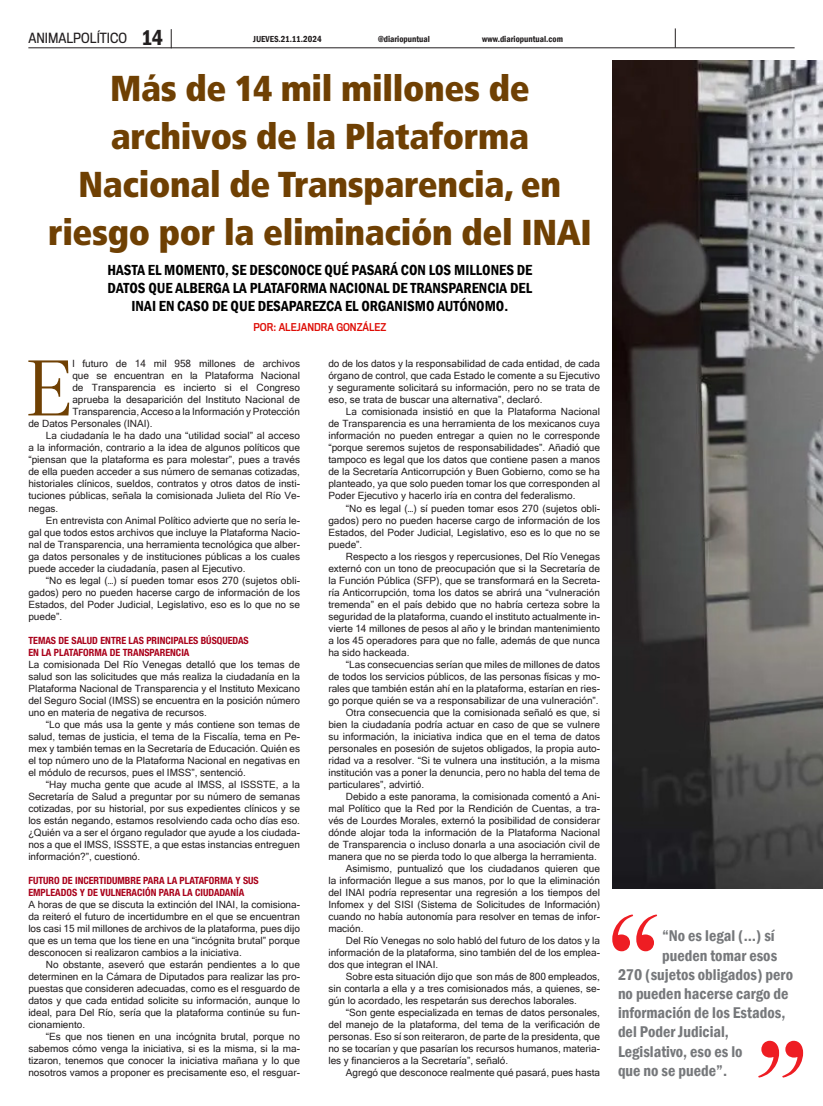
<style>
.page{position:relative;width:823px;height:1106px;background:#fff}
.page>*{position:absolute;margin:0;border:0;box-sizing:border-box;transform-origin:0 0}
.t1{font:78.6px "Acta Deck";color:#6f4003}
.t2{font:900 condensed 36px/48px "Frutiger";letter-spacing:-.01em;color:#6f4003;text-align:center}
.t3{font:600 condensed 22px "Franklin Gothic";color:#231f20}
.t4{font:600 condensed 16px "Franklin Gothic";color:#76787b}
.t5{font:600 condensed 15px/18px "Franklin Gothic";color:#000;text-align:center}
.t6{font:13px "Titling Gothic FB Narrow";color:#231f20}
.t7{font:10px/12px "Microsoft Sans Serif";color:#231f20;text-align:justify}
.t8{font:700 condensed 10px/12px "Helvetica Neue LT Std";color:#a9011a}
.t9{font:10px "Titling Gothic FB Narrow Standard";color:#de0d06}
.t10{font:600 condensed 9px "Franklin Gothic";color:#231f20}
</style>
<div class="page">
<hr style="left:28px;top:47px;width:766px;height:1px;background:#231f20">
<svg style="left:674px;top:28px;width:1px;height:20px"></svg>
<svg style="left:171px;top:29px;width:1px;height:19px"></svg>
<img style="left:612px;top:60px;width:210px;height:828px">
<svg style="left:612px;top:914px;width:44px;height:37px"></svg>
<svg style="left:758px;top:1040px;width:44px;height:37px"></svg>
<p class="t6" style="left:28px;top:30px;width:100px">ANIMALPOLÍTICO</p>
<p class="t3" style="left:141px;top:23px;width:24px">14</p>
<p class="t10" style="left:253px;top:33px;width:70px">JUEVES.21.11.2024</p>
<p class="t10" style="left:378px;top:33px;width:53px">@diariopuntual</p>
<p class="t10" style="left:482px;top:33px;width:82px">www.diariopuntual.com</p>
<p class="t2" style="left:48px;top:64px;width:545px">Más de 14 mil millones de archivos de la Plataforma<br>Nacional de Transparencia, en riesgo por la eliminación del INAI</p>
<p class="t5" style="left:107px;top:260px;width:426px">HASTA EL MOMENTO, SE DESCONOCE QUÉ PASARÁ CON LOS MILLONES DE<br>DATOS QUE ALBERGA LA PLATAFORMA NACIONAL DE TRANSPARENCIA DEL<br>INAI EN CASO DE QUE DESAPAREZCA EL ORGANISMO AUTÓNOMO.</p>
<p class="t9" style="left:253px;top:321px;width:134px">POR: ALEJANDRA GONZÁLEZ</p>
<p class="t1" style="left:25px;top:342px;width:49px">E</p>
<p class="t7" style="left:72px;top:358px;width:229px">l futuro de 14 mil 958 millones de archivos</p>
<p class="t7" style="left:328px;top:358px;width:273px">do de los datos y la responsabilidad de cada entidad, de cada órgano de control, que cada Estado le comente a su Ejecutivo y seguramente solicitará su información, pero no se trata de eso, se trata de buscar una alternativa”, declaró.</p>
<p class="t7" style="left:328px;top:406px;width:273px;text-indent:17px">La comisionada insistió en que la Plataforma Nacional de Transparencia es una herramienta de los mexicanos cuya información no pueden entregar a quien no le corresponde “porque seremos sujetos de responsabilidades”. Añadió que tampoco es legal que los datos que contiene pasen a manos de la Secretaría Anticorrupción y Buen Gobierno, como se ha planteado, ya que solo pueden tomar los que corresponden al Poder Ejecutivo y hacerlo iría en contra del federalismo.</p>
<p class="t7" style="left:328px;top:502px;width:273px;text-indent:17px">“No es legal (…) sí pueden tomar esos 270 (sujetos obli&shy;gados) pero no pueden hacerse cargo de información de los Estados, del Poder Judicial, Legislativo, eso es lo que no se puede”.</p>
<p class="t7" style="left:328px;top:550px;width:273px;text-indent:17px">Respecto a los riesgos y repercusiones, Del Río Venegas externó con un tono de preocupación que si la Secretaría de la Función Pública (SFP), que se transformará en la Secreta&shy;ría Anticorrupción, toma los datos se abrirá una “vulneración tremenda” en el país debido que no habría certeza sobre la seguridad de la plataforma, cuando el instituto actualmente in&shy;vierte 14 millones de pesos al año y le brindan mantenimiento a los 45 operadores para que no falle, además de que nunca ha sido hackeada.</p>
<p class="t7" style="left:328px;top:658px;width:273px;text-indent:17px">“Las consecuencias serían que miles de millones de datos de todos los servicios públicos, de las personas físicas y mo&shy;rales que también están ahí en la plataforma, estarían en ries&shy;go porque quién se va a responsabilizar de una vulneración”.</p>
<p class="t7" style="left:328px;top:706px;width:273px;text-indent:17px">Otra consecuencia que la comisionada señaló es que, si bien la ciudadanía podría actuar en caso de que se vulnere su información, la iniciativa indica que en el tema de datos personales en posesión de sujetos obligados, la propia auto&shy;ridad va a resolver. “Si te vulnera una institución, a la misma institución vas a poner la denuncia, pero no habla del tema de particulares”, advirtió.</p>
<p class="t7" style="left:328px;top:790px;width:273px;text-indent:17px">Debido a este panorama, la comisionada comentó a Ani&shy;mal Político que la Red por la Rendición de Cuentas, a tra&shy;vés de Lourdes Morales, externó la posibilidad de considerar dónde alojar toda la información de la Plataforma Nacional de Transparencia o incluso donarla a una asociación civil de manera que no se pierda todo lo que alberga la herramienta.</p>
<p class="t7" style="left:328px;top:862px;width:273px;text-indent:17px">Asimismo, puntualizó que los ciudadanos quieren que la información llegue a sus manos, por lo que la eliminación del INAI podría representar una regresión a los tiempos del Infomex y del SISI (Sistema de Solicitudes de Información) cuando no había autonomía para resolver en temas de infor&shy;mación.</p>
<p class="t7" style="left:328px;top:934px;width:273px;text-indent:17px">Del Río Venegas no solo habló del futuro de los datos y la información de la plataforma, sino también del de los emplea&shy;dos que integran el INAI.</p>
<p class="t7" style="left:328px;top:970px;width:273px;text-indent:17px">Sobre esta situación dijo que son más de 800 empleados, sin contarla a ella y a tres comisionados más, a quienes, se&shy;gún lo acordado, les respetarán sus derechos laborales.</p>
<p class="t7" style="left:328px;top:1006px;width:273px;text-indent:17px">“Son gente especializada en temas de datos personales, del manejo de la plataforma, del tema de la verificación de personas. Eso sí son reiteraron, de parte de la presidenta, que no se tocarían y que pasarían los recursos humanos, materia&shy;les y financieros a la Secretaría”, señaló.</p>
<p class="t7" style="left:345px;top:1066px;width:255px">Agregó que desconoce realmente qué pasará, pues hasta</p>
<p class="t7" style="left:72px;top:370px;width:229px">que se encuentran en la Plataforma Nacional</p>
<p class="t7" style="left:72px;top:382px;width:229px">de Transparencia es incierto si el Congreso</p>
<p class="t7" style="left:72px;top:394px;width:229px">aprueba la desaparición del Instituto Nacional de</p>
<p class="t7" style="left:72px;top:406px;width:229px">Transparencia, Acceso a la Información y Protección</p>
<p class="t7" style="left:28px;top:418px;width:126px">de Datos Personales (INAI).</p>
<p class="t7" style="left:28px;top:430px;width:273px;text-indent:17px">La ciudadanía le ha dado una “utilidad social” al acceso a la información, contrario a la idea de algunos políticos que “piensan que la plataforma es para molestar”, pues a través de ella pueden acceder a sus número de semanas cotizadas, historiales clínicos, sueldos, contratos y otros datos de insti&shy;tuciones públicas, señala la comisionada Julieta del Río Ve&shy;negas.</p>
<p class="t7" style="left:28px;top:514px;width:273px;text-indent:17px">En entrevista con Animal Político advierte que no sería le&shy;gal que todos estos archivos que incluye la Plataforma Nacio&shy;nal de Transparencia, una herramienta tecnológica que alber&shy;ga datos personales y de instituciones públicas a los cuales puede acceder la ciudadanía, pasen al Ejecutivo.</p>
<p class="t7" style="left:28px;top:574px;width:273px;text-indent:17px">“No es legal (…) sí pueden tomar esos 270 (sujetos obli&shy;gados) pero no pueden hacerse cargo de información de los Estados, del Poder Judicial, Legislativo, eso es lo que no se puede”.</p>
<p class="t8" style="left:28px;top:634px;width:222px">TEMAS DE SALUD ENTRE LAS PRINCIPALES BÚSQUEDAS</p>
<p class="t8" style="left:28px;top:646px;width:162px">EN LA PLATAFORMA DE TRANSPARENCIA</p>
<p class="t7" style="left:28px;top:658px;width:273px">La comisionada Del Río Venegas detalló que los temas de salud son las solicitudes que más realiza la ciudadanía en la Plataforma Nacional de Transparencia y el Instituto Mexicano del Seguro Social (IMSS) se encuentra en la posición número uno en materia de negativa de recursos.</p>
<p class="t7" style="left:28px;top:718px;width:273px;text-indent:17px">“Lo que más usa la gente y más contiene son temas de salud, temas de justicia, el tema de la Fiscalía, tema en Pe&shy;mex y también temas en la Secretaría de Educación. Quién es el top número uno de la Plataforma Nacional en negativas en el módulo de recursos, pues el IMSS”, sentenció.</p>
<p class="t7" style="left:28px;top:778px;width:273px;text-indent:17px">“Hay mucha gente que acude al IMSS, al ISSSTE, a la Secretaría de Salud a preguntar por su número de semanas cotizadas, por su historial, por sus expedientes clínicos y se los están negando, estamos resolviendo cada ocho días eso. ¿Quién va a ser el órgano regulador que ayude a los ciudada&shy;nos a que el IMSS, ISSSTE, a que estas instancias entreguen información?”, cuestionó.</p>
<p class="t8" style="left:28px;top:874px;width:232px">FUTURO DE INCERTIDUMBRE PARA LA PLATAFORMA Y SUS<br>EMPLEADOS Y DE VULNERACIÓN PARA LA CIUDADANÍA</p>
<p class="t7" style="left:28px;top:898px;width:273px">A horas de que se discuta la extinción del INAI, la comisiona&shy;da reiteró el futuro de incertidumbre en el que se encuentran los casi 15 mil millones de archivos de la plataforma, pues dijo que es un tema que los tiene en una “incógnita brutal” porque desconocen si realizaron cambios a la iniciativa.</p>
<p class="t7" style="left:28px;top:958px;width:273px;text-indent:17px">No obstante, aseveró que estarán pendientes a lo que determinen en la Cámara de Diputados para realizar las pro&shy;puestas que consideren adecuadas, como es el resguardo de datos y que cada entidad solicite su información, aunque lo ideal, para Del Río, sería que la plataforma continúe su fun&shy;cionamiento.</p>
<p class="t7" style="left:28px;top:1030px;width:273px;text-indent:17px">“Es que nos tienen en una incógnita brutal, porque no sabemos cómo venga la iniciativa, si es la misma, si la ma&shy;tizaron, tenemos que conocer la iniciativa mañana y lo que nosotros vamos a proponer es precisamente eso, el resguar-</p>
<p class="t4" style="left:661px;top:925px;width:114px">“No es legal (…) sí</p>
<p class="t4" style="left:661px;top:944px;width:117px">pueden tomar esos</p>
<p class="t4" style="left:617px;top:963px;width:176px">270 (sujetos obligados) pero</p>
<p class="t4" style="left:617px;top:983px;width:172px">no pueden hacerse cargo de</p>
<p class="t4" style="left:617px;top:1002px;width:169px">información de los Estados,</p>
<p class="t4" style="left:617px;top:1021px;width:112px">del Poder Judicial,</p>
<p class="t4" style="left:617px;top:1040px;width:126px">Legislativo, eso es lo</p>
<p class="t4" style="left:617px;top:1059px;width:111px">que no se puede”.</p>
</div>
